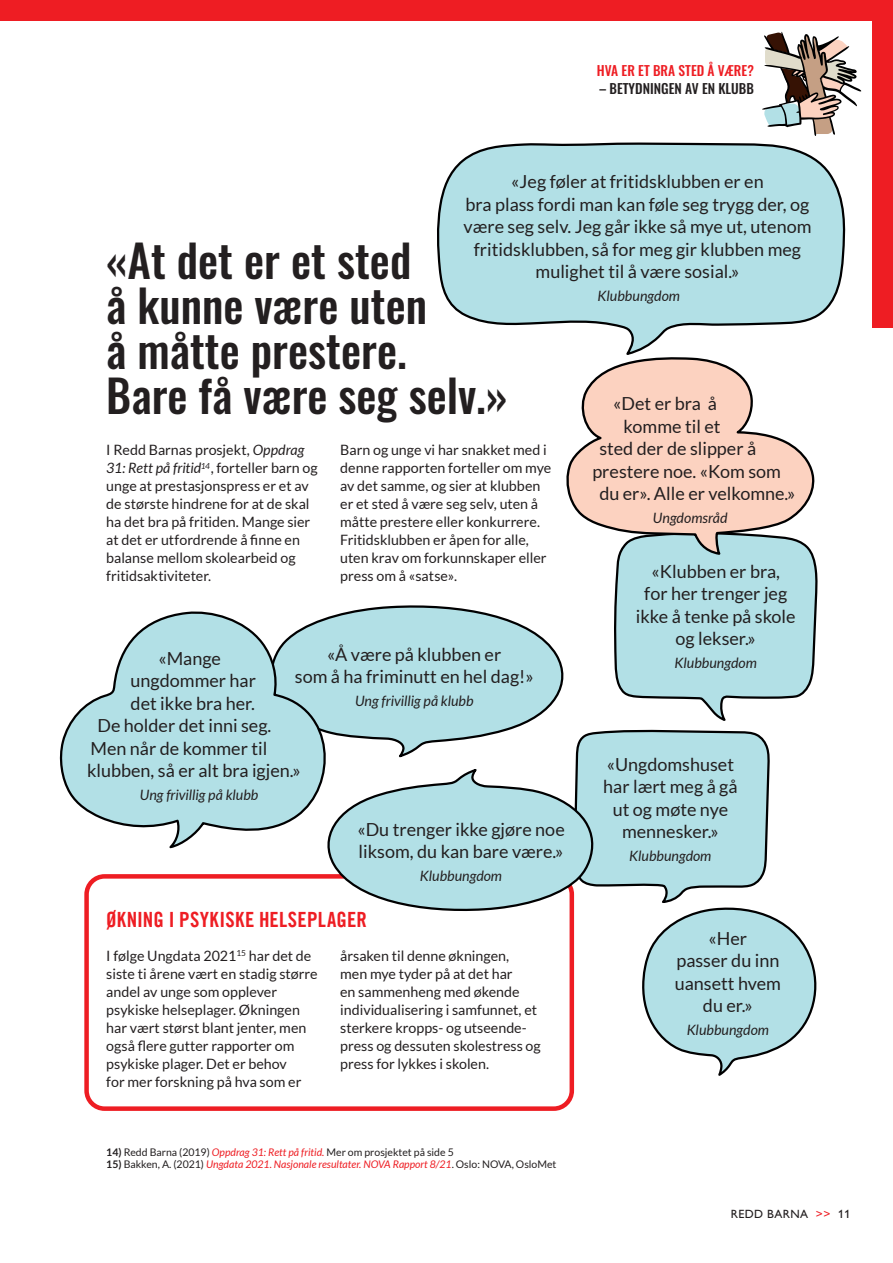
<style>
.page{position:relative;width:893px;height:1263px;background:#fff}
.page>*{position:absolute;margin:0;border:0;box-sizing:border-box;transform-origin:0 0}
.t1{font:500 45px/45px "Oswald";color:#231f20}
.t2{font:21px "Trade Gothic LT Com Bd Cn 20";letter-spacing:.01em;color:#ee1d23}
.t3{font:18px/22.5px "Lato";color:#231f20;text-align:center}
.t4{font:14.25px/18px "Lato";color:#231f20}
.t5{font:italic 14.25px "Lato";color:#231f20}
.t6{font:500 13.5px "Oswald";color:#231f20}
.t7{font:500 13.5px "Oswald";color:#ee1d23}
.t8{font:12px "Gill Sans Infant Std";letter-spacing:.03em;color:#231f20}
.t9{font:italic 10.5px "Lato";color:#ee1d23}
.t10{font:10.5px "Lato";color:#231f20}
.s1{font-style:italic}
.s2{font-weight:700}
.s3{font-style:italic;color:#ee1d23}
.s4{font-weight:700;font-style:normal;color:#231f20}
.s5{font-style:normal;color:#231f20}
.s6{color:#ee1d23}
</style>
<div class="page">
<div style="left:0;top:0;width:893px;height:327px;background:#ee1d23"></div>
<div style="left:0;top:21px;width:872px;height:340px;background:#fff"></div>
<div style="left:84px;top:874px;width:490px;height:237px;border:4px solid #ee1d23;border-radius:18px"></div>
<svg style="left:437px;top:142px;width:409px;height:213px"></svg>
<svg style="left:59px;top:611px;width:260px;height:238px"></svg>
<svg style="left:319px;top:557px;width:499px;height:523px"></svg>
<svg style="left:566px;top:357px;width:249px;height:200px"></svg>
<svg style="left:762px;top:31px;width:100px;height:105px"></svg>
<p class="t7" style="left:597px;top:64px;width:159px">HVA ER ET BRA STED Å VÆRE?</p>
<p class="t6" style="left:600px;top:82px;width:156px">– BETYDNINGEN AV EN KLUBB</p>
<p class="t3" style="left:464px;top:170px;width:349px">«Jeg føler at fritidsklubben er en<br>bra plass fordi man kan føle seg trygg der, og være seg selv. Jeg går ikke så mye ut, utenom fritidsklubben, så for meg gir klubben meg mulighet til å være sosial.»</p>
<p class="t5" style="left:598px;top:288px;width:84px">Klubbungdom</p>
<h1 class="t1" style="left:106px;top:241px;width:403px">«At det er et sted<br>å kunne være uten<br>å måtte prestere.<br>Bare få være seg selv.»</h1>
<p class="t3" style="left:613px;top:392px;width:105px">«Det er bra å</p>
<p class="t3" style="left:624px;top:415px;width:98px">komme til et</p>
<p class="t3" style="left:599px;top:437px;width:158px">sted der de slipper å</p>
<p class="t3" style="left:592px;top:460px;width:190px">prestere noe. «Kom som</p>
<p class="t3" style="left:599px;top:482px;width:198px">du er». Alle er velkomne.»</p>
<p class="t5" style="left:653px;top:510px;width:76px">Ungdomsråd</p>
<p class="t4" style="left:106px;top:441px;width:213px">I Redd Barnas prosjekt, <span class="s1">Oppdrag<br>31: Rett på fritid</span><sup>14</sup>, forteller barn og unge at prestasjonspress er et av de største hindrene for at de skal ha det bra på fritiden. Mange sier at det er utfordrende å finne en balanse mellom skolearbeid og fritidsaktiviteter.</p>
<p class="t4" style="left:340px;top:441px;width:213px">Barn og unge vi har snakket med i denne rapporten forteller om mye av det samme, og sier at klubben er et sted å være seg selv, uten å måtte prestere eller konkurrere.<br>Fritidsklubben er åpen for alle, uten krav om forkunnskaper eller press om å «satse».</p>
<p class="t3" style="left:636px;top:560px;width:161px">«Klubben er bra,<br>for her trenger jeg ikke å tenke på skole og lekser.»</p>
<p class="t5" style="left:674px;top:655px;width:84px">Klubbungdom</p>
<p class="t3" style="left:295px;top:643px;width:240px">«Å være på klubben er<br>som å ha friminutt en hel dag!»</p>
<p class="t5" style="left:355px;top:693px;width:120px">Ung frivillig på klubb</p>
<p class="t3" style="left:158px;top:647px;width:64px">«Mange</p>
<p class="t3" style="left:131px;top:669px;width:127px">ungdommer har</p>
<p class="t3" style="left:131px;top:692px;width:126px">det ikke bra her.</p>
<p class="t3" style="left:97px;top:714px;width:175px">De holder det inni seg.</p>
<p class="t3" style="left:91px;top:737px;width:178px">Men når de kommer til</p>
<p class="t3" style="left:87px;top:759px;width:215px">klubben, så er alt bra igjen.»</p>
<p class="t5" style="left:140px;top:786px;width:120px">Ung frivillig på klubb</p>
<p class="t3" style="left:603px;top:753px;width:136px">«Ungdomshuset har lært meg å gå ut og møte nye mennesker.»</p>
<p class="t5" style="left:629px;top:847px;width:84px">Klubbungdom</p>
<p class="t3" style="left:357px;top:818px;width:209px;text-align:left">«Du trenger ikke gjøre noe liksom, du kan bare være.»</p>
<p class="t5" style="left:420px;top:868px;width:84px">Klubbungdom</p>
<h2 class="t2" style="left:106px;top:907px;width:262px">ØKNING I PSYKISKE HELSEPLAGER</h2>
<p class="t4" style="left:106px;top:947px;width:213px">I følge Ungdata 2021<sup>15</sup> har det de siste ti årene vært en stadig større andel av unge som opplever psykiske helseplager. Økningen har vært størst blant jenter, men også flere gutter rapporter om psykiske plager. Det er behov<br>for mer forskning på hva som er</p>
<p class="t4" style="left:340px;top:947px;width:202px">årsaken til denne økningen,<br>men mye tyder på at det har<br>en sammenheng med økende individualisering i samfunnet, et sterkere kropps- og utseende&shy;press og dessuten skolestress og press for lykkes i skolen.</p>
<p class="t10" style="left:106px;top:1146px;width:349px"><span class="s2">14)</span> Redd Barna (2019) <span class="s3">Oppdrag 31: Rett på fritid.</span> Mer om prosjektet på side 5</p>
<p class="t9" style="left:106px;top:1158px;width:452px"><span class="s4">15)</span> <span class="s5">Bakken, A. (2021)</span> Ungdata 2021. Nasjonale resultater. NOVA Rapport 8/21<span class="s5">. Oslo: NOVA, OsloMet</span></p>
<p class="t3" style="left:675px;top:927px;width:108px">«Her<br>passer du inn uansett hvem du er.»</p>
<p class="t5" style="left:687px;top:1022px;width:84px">Klubbungdom</p>
<p class="t8" style="left:731px;top:1207px;width:121px">REDD BARNA <span class="s6">&gt;&gt;</span> 11</p>
</div>
